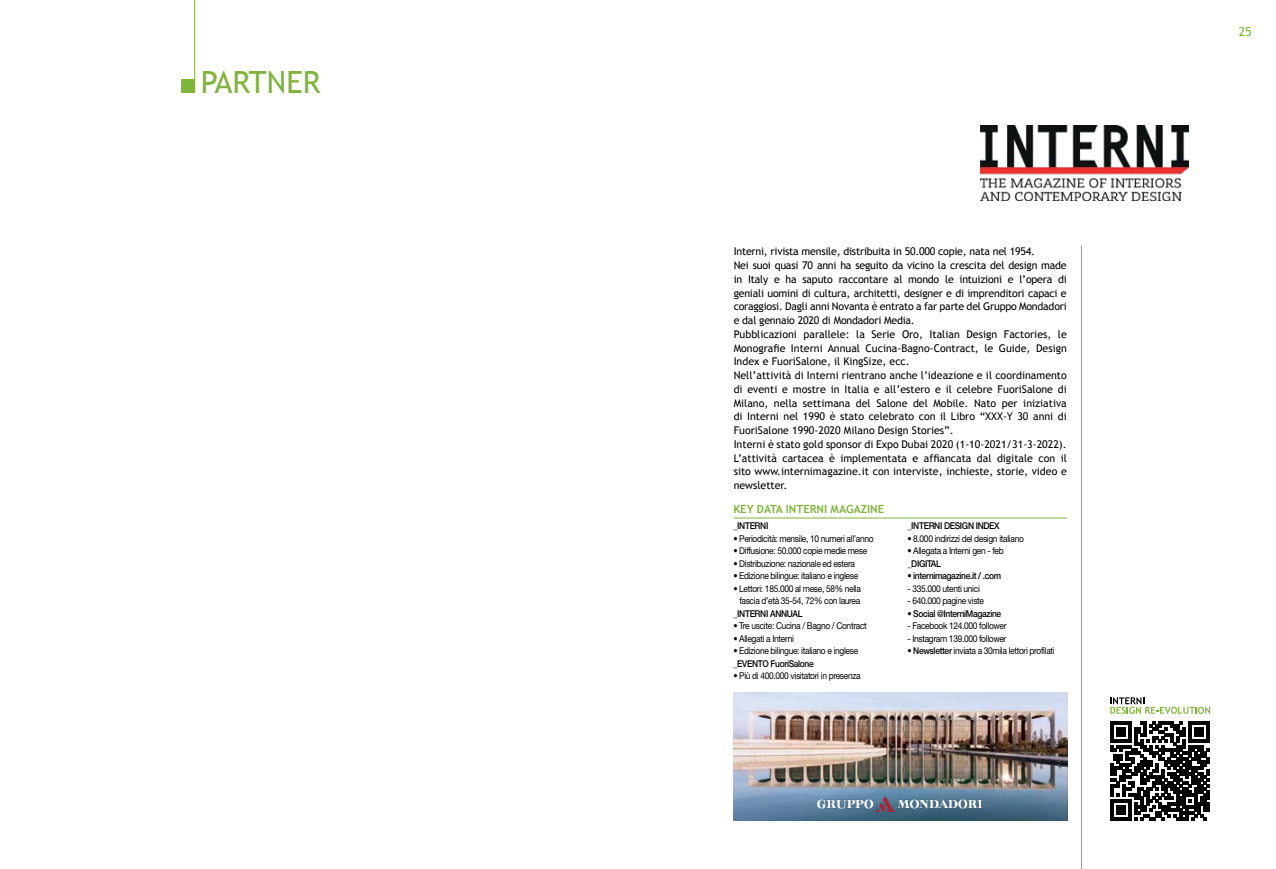
<style>
.page{position:relative;width:1276px;height:869px;background:#fff}
.page>*{position:absolute;margin:0;border:0;box-sizing:border-box;transform-origin:0 0}
.t1{font:30.62px "Trebuchet MS";color:#7fb539}
.t2{font:12.5px "Trebuchet MS";color:#7fb539}
.t3{font:700 11.25px "Trebuchet MS";color:#7fb539}
.t4{font:10.62px/13.8px "Trebuchet MS";color:#000}
.t5{font:9.38px/12.5px "Helvetica Neue LT Std";letter-spacing:-.04em;color:#000;text-align:center;scale:.9 1}
.t6{font:500 9.38px "Helvetica Neue LT Std";letter-spacing:-.04em;color:#000;scale:.9 1}
.s1{font-weight:500}
</style>
<div class="page">
<hr style="left:194px;top:0;width:1px;height:93px;background:#7fb539">
<div style="left:181px;top:79px;width:14px;height:14px;background:#7fb539"></div>
<img style="left:733px;top:692px;width:334px;height:127px">
<img style="left:980px;top:126px;width:209px;height:74px">
<hr style="left:1081px;top:245px;width:1px;height:623px;background:#7fb539">
<svg style="left:1110px;top:721px;width:99px;height:99px"></svg>
<svg style="left:1110px;top:697px;width:100px;height:16px"></svg>
<hr style="left:734px;top:517px;width:333px;height:1px;background:#7fb539">
<img style="left:816px;top:794px;width:167px;height:18px">
<h1 class="t1" style="left:201px;top:64px;width:121px">PARTNER</h1>
<p class="t4" style="left:733px;top:244px;width:335px">Interni, rivista mensile, distribuita in 50.000 copie, nata nel 1954.<br>Nei suoi quasi 70 anni ha seguito da vicino la crescita del design made in Italy e ha saputo raccontare al mondo le intuizioni e l’opera di geniali uomini di cultura, architetti, designer e di imprenditori capaci e coraggiosi. Dagli anni Novanta è entrato a far parte del Gruppo Mondadori e dal gennaio 2020 di Mondadori Media.<br>Pubblicazioni parallele: la Serie Oro, Italian Design Factories, le Monografie Interni Annual Cucina-Bagno-Contract, le Guide, Design Index e FuoriSalone, il KingSize, ecc.<br>Nell’attività di Interni rientrano anche l’ideazione e il coordinamento di eventi e mostre in Italia e all’estero e il celebre FuoriSalone di Milano, nella settimana del Salone del Mobile. Nato per iniziativa di Interni nel 1990 è stato celebrato con il Libro “XXX-Y 30 anni di FuoriSalone 1990-2020 Milano Design Stories”.<br>Interni è stato gold sponsor di Expo Dubai 2020 (1-10-2021/31-3-2022).<br>L’attività cartacea è implementata e affiancata dal digitale con il sito www.internimagazine.it con interviste, inchieste, storie, video e newsletter.</p>
<p class="t6" style="left:733px;top:520px;width:40px">_INTERNI</p>
<p class="t5" style="left:733px;top:531px;width:157px">• Periodicità: mensile, 10 numeri all’anno</p>
<p class="t5" style="left:733px;top:544px;width:150px">• Diffusione: 50.000 copie medie mese</p>
<p class="t5" style="left:733px;top:556px;width:137px">• Distribuzione: nazionale ed estera</p>
<p class="t5" style="left:733px;top:569px;width:140px">• Edizione bilingue: italiano e inglese</p>
<p class="t5" style="left:733px;top:581px;width:143px">• Lettori: 185.000 al mese, 58% nella fascia d’età 35-54, 72% con laurea</p>
<p class="t6" style="left:733px;top:607px;width:79px">_INTERNI ANNUAL</p>
<p class="t5" style="left:733px;top:619px;width:150px">• Tre uscite: Cucina / Bagno / Contract</p>
<p class="t5" style="left:733px;top:631px;width:69px">• Allegati a Interni</p>
<p class="t5" style="left:733px;top:644px;width:140px">• Edizione bilingue: italiano e inglese</p>
<p class="t6" style="left:733px;top:657px;width:91px">_EVENTO FuoriSalone</p>
<p class="t5" style="left:733px;top:669px;width:143px">• Più di 400.000 visitatori in presenza</p>
<p class="t3" style="left:733px;top:502px;width:152px">KEY DATA INTERNI MAGAZINE</p>
<p class="t6" style="left:907px;top:520px;width:104px">_INTERNI DESIGN INDEX</p>
<p class="t5" style="left:907px;top:531px;width:131px">• 8.000 indirizzi del design italiano</p>
<p class="t5" style="left:907px;top:544px;width:109px">• Allegata a Interni gen - feb</p>
<p class="t6" style="left:907px;top:557px;width:39px">_DIGITAL</p>
<p class="t6" style="left:907px;top:570px;width:106px">• internimagazine.it / .com</p>
<p class="t5" style="left:907px;top:581px;width:82px">- 335.000 utenti unici</p>
<p class="t5" style="left:907px;top:594px;width:87px">- 640.000 pagine viste</p>
<p class="t6" style="left:907px;top:607px;width:106px">• Social @InterniMagazine</p>
<p class="t5" style="left:907px;top:619px;width:112px">- Facebook 124.000 follower</p>
<p class="t5" style="left:907px;top:631px;width:112px">- Instagram 139.000 follower</p>
<p class="t5" style="left:907px;top:644px;width:165px"><span class="s1">• Newsletter</span> inviata a 30mila lettori profilati</p>
<p class="t2" style="left:1239px;top:24px;width:14px">25</p>
</div>
